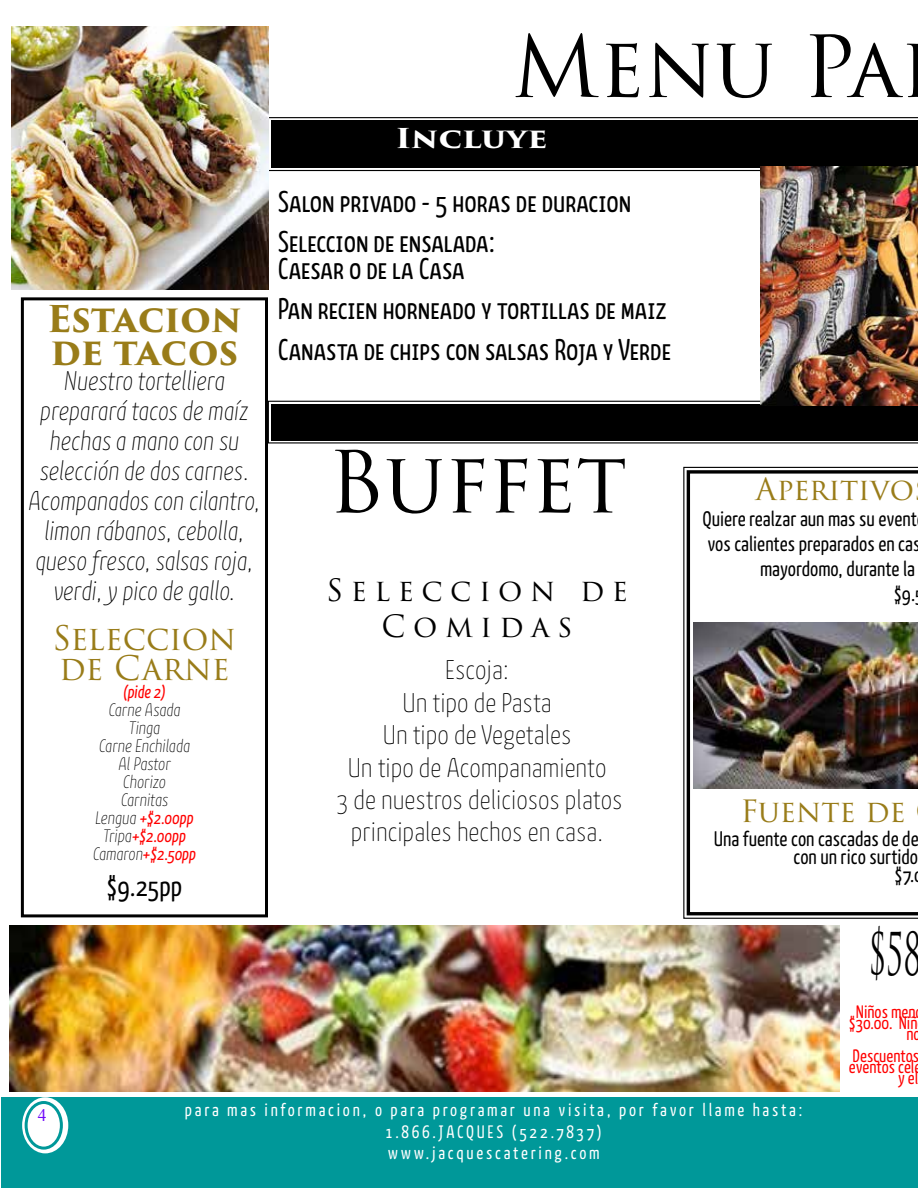
<style>
.page{position:relative;width:918px;height:1188px;background:#fff}
.page>*{position:absolute;margin:0;border:0;box-sizing:border-box;transform-origin:0 0}
.t1{font:83.25px "Trajan Pro 3";color:#000}
.t2{font:57.6px "Trajan Pro 3";color:#000;scale:.53 1}
.t3{font:700 36px/33px "Trajan Pro 3";color:#997c19}
.t4{font:33px/30px "Trajan Pro 3";color:#997c19}
.t5{font:30px/40.5px "Kava Pro";color:#000}
.t6{font:30px/36px "Trajan Pro 3";letter-spacing:.25em;color:#000;text-align:center}
.t7{font:30px "Trajan Pro 3";letter-spacing:-.005em;color:#997c19}
.t8{font:28.5px "Kava Pro";color:#000}
.t9{font:italic 100 27px/30px "Kava Pro";color:#000;text-align:center}
.t10{font:100 27px/32.4px "Kava Pro";color:#000;text-align:center}
.t11{font:700 26.7px "Trajan Pro 3";color:#fff;scale:1.2 1}
.t12{font:21px/25.2px "Kava Pro";color:#000;text-align:right}
.t13{font:18px/21.6px "Kava Pro";letter-spacing:.15em;color:#fff;text-align:center}
.t14{font:italic 100 18px/18px "Kava Pro";color:#000;text-align:center}
.t15{font:18px/22.2px "Kava Pro";color:#f00;text-align:right}
.t16{font:italic 18px "Kava Pro";color:#f00}
.t17{font:17.4px "Times New Roman";color:#6f08f9}
.s1{font-weight:400;color:#f00}
</style>
<div class="page">
<div style="left:1px;top:1097px;width:917px;height:91px;background:#009899"></div>
<div style="left:21px;top:297px;width:247px;height:620px;border:3px solid #000"></div>
<svg style="left:267px;top:400px;width:651px;height:44px;background:#191919"></svg>
<svg style="left:268px;top:117px;width:650px;height:55px;background:#141414"></svg>
<img style="left:10px;top:926px;width:829px;height:166px">
<img style="left:761px;top:167px;width:157px;height:238px">
<svg style="left:22px;top:1097px;width:46px;height:56px"></svg>
<div style="left:26px;top:1103px;width:35px;height:45px;background:#fff;border-radius:50%"></div>
<div style="left:25px;top:1101px;width:38px;height:49px;border:3px solid #009899;border-radius:50%"></div>
<svg style="left:683px;top:466px;width:235px;height:453px"></svg>
<svg style="left:687px;top:470px;width:231px;height:445px"></svg>
<img style="left:694px;top:623px;width:224px;height:165px">
<img style="left:12px;top:27px;width:256px;height:263px">
<h1 class="t1" style="left:511px;top:10px;width:390px">Menu Pa</h1>
<h3 class="t3" style="left:47px;top:303px;width:196px">Estacion de tacos</h3>
<p class="t9" style="left:29px;top:365px;width:233px">Nuestro tortelliera preparará tacos de maíz hechas a mano con su selección de dos carnes.<br>Acompanados con cilantro, limon rábanos, cebolla, queso fresco, salsas roja, verdi, y pico de gallo.</p>
<p class="t4" style="left:53px;top:625px;width:185px">Seleccion de Carne</p>
<p class="t16" style="left:123px;top:681px;width:44px">(pide 2)</p>
<p class="t14" style="left:93px;top:700px;width:105px">Carne Asada<br>Tinga<br>Carne Enchilada<br>Al Pastor<br>Chorizo<br>Carnitas<br>Lengua <span class="s1">+$2.00pp<br></span>Tripa<span class="s1">+$2.00pp<br></span>Camaron<span class="s1">+$2.50pp</span></p>
<p class="t8" style="left:107px;top:868px;width:77px">$9.25pp</p>
<p class="t11" style="left:396px;top:119px;width:128px">Incluye</p>
<p class="t5" style="left:278px;top:180px;width:355px">Salon privado - 5 horas de duracion<br>Seleccion de ensalada:</p>
<p class="t5" style="left:278px;top:247px;width:395px">Caesar o de la Casa<br>Pan recien horneado y tortillas de maiz<br>Canasta de chips con salsas Roja y Verde</p>
<h1 class="t1" style="left:327px;top:425px;width:301px">Buffet</h1>
<p class="t6" style="left:326px;top:573px;width:303px">Seleccion de<br>Comidas</p>
<p class="t10" style="left:337px;top:653px;width:287px">Escoja:<br>Un tipo de Pasta<br>Un tipo de Vegetales<br>Un tipo de Acompanamiento<br>3 de nuestros deliciosos platos principales hechos en casa.</p>
<p class="t7" style="left:755px;top:469px;width:160px">Aperitivo</p>
<p class="t12" style="left:702px;top:505px;width:220px">Quiere realzar aun mas su event vos calientes preparados en cas mayordomo, durante la<br>$9.</p>
<p class="t7" style="left:740px;top:791px;width:167px">Fuente de</p>
<p class="t12" style="left:714px;top:829px;width:207px;line-height:18.1px">Una fuente con cascadas de de con un rico surtido<br>$7.</p>
<h2 class="t2" style="left:869px;top:915px;width:100px">$58</h2>
<p class="t15" style="left:856px;top:1000px;width:61px">Niños men</p>
<p class="t15" style="left:849px;top:1011px;width:70px">$30.00. Niñ</p>
<p class="t15" style="left:853px;top:1022px;width:69px">no<br>Descuentos</p>
<p class="t15" style="left:849px;top:1055px;width:74px">eventos cele</p>
<p class="t15" style="left:898px;top:1066px;width:22px">y el</p>
<p class="t17" style="left:38px;top:1103px;width:10px">4</p>
<p class="t13" style="left:185px;top:1098px;width:619px">para mas informacion, o para programar una visita, por favor llame hasta:<br>1.866.JACQUES (522.7837)<br>www.jacquescatering.com</p>
</div>
